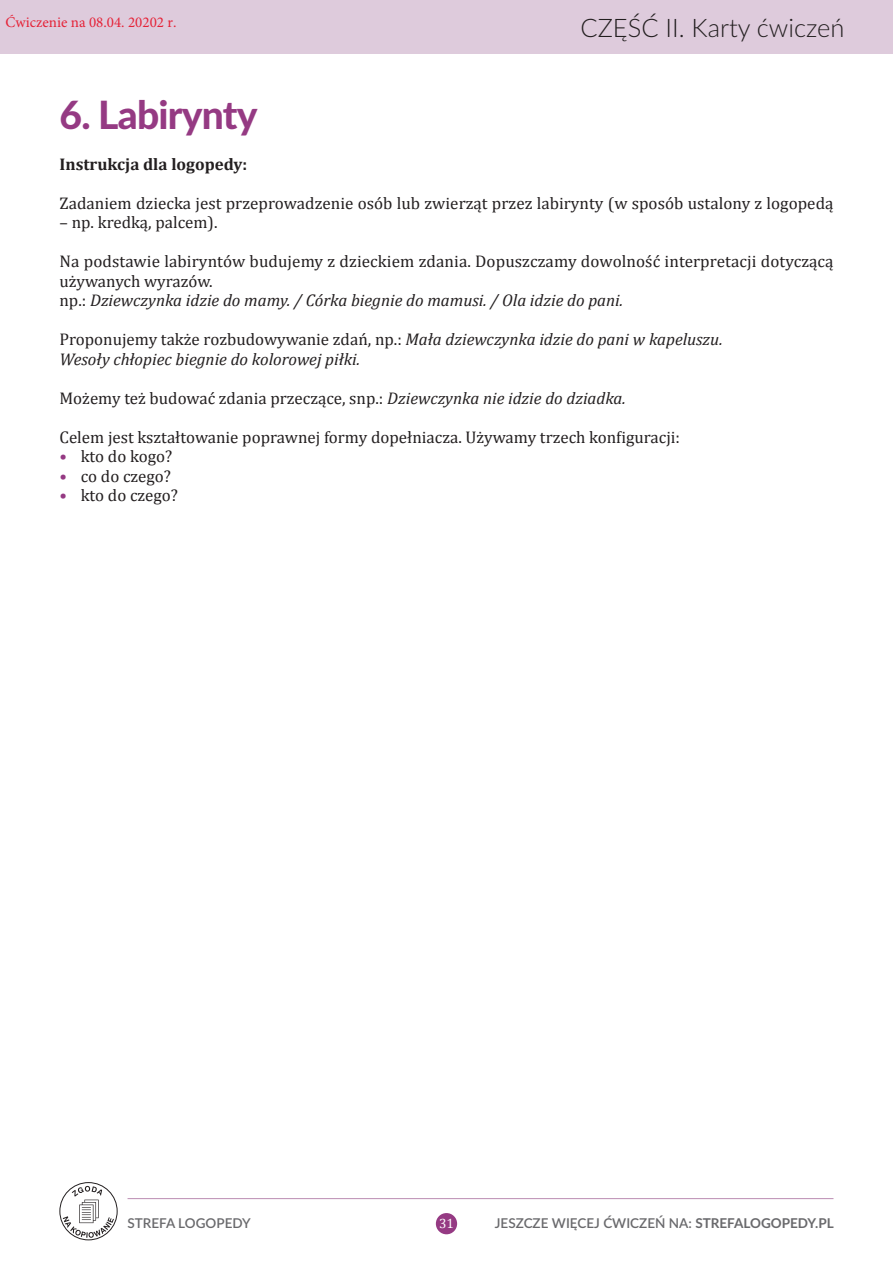
<style>
.page{position:relative;width:893px;height:1263px;background:#fff}
.page>*{position:absolute;margin:0;border:0;box-sizing:border-box;transform-origin:0 0}
.t1{font:800 39px "Lato";letter-spacing:-.02em;color:#953a83}
.t2{font:300 25.5px "Lato";color:#231f20}
.t3{font:16.95px/19.5px "Cambria";color:#231f20}
.t4{font:italic 16.95px/19.5px "Cambria";color:#231f20}
.t5{font:700 16.95px "Cambria";color:#231f20}
.t6{font:15px "Minion Pro";color:#e52237}
.t7{font:600 13.5px "Lato";color:#69696c}
.t8{font:13.5px "Cambria";color:#fff}
.s1{font-style:italic}
.s2{font-style:normal}
.s3{color:#953a83}
.s4{font-weight:700}
</style>
<div class="page">
<div style="left:0;top:0;width:893px;height:54px;background:#decbdc"></div>
<div style="left:436px;top:1213px;width:21px;height:21px;background:#953a83;border-radius:50%"></div>
<hr style="left:128px;top:1198px;width:705px;height:1px;background:#bf92b6">
<div style="left:59px;top:1182px;width:59px;height:58px;border:1px solid #231f20;border-radius:50%"></div>
<svg style="left:63px;top:1186px;width:51px;height:52px"></svg>
<p class="t6" style="left:6px;top:12px;width:172px">Ćwiczenie na 08.04. 20202 r.</p>
<h2 class="t2" style="left:580px;top:10px;width:266px">CZĘŚĆ II. Karty ćwiczeń</h2>
<h1 class="t1" style="left:59px;top:86px;width:200px">6. Labirynty</h1>
<p class="t5" style="left:59px;top:154px;width:189px">Instrukcja dla logopedy:</p>
<p class="t3" style="left:59px;top:193px;width:775px">Zadaniem dziecka jest przeprowadzenie osób lub zwierząt przez labirynty (w sposób ustalony z logopedą</p>
<p class="t3" style="left:59px;top:213px;width:159px">– np. kredką, palcem).</p>
<p class="t3" style="left:59px;top:252px;width:775px">Na podstawie labiryntów budujemy z dzieckiem zdania. Dopuszczamy dowolność interpretacji dotyczącą używanych wyrazów.<br>np.: <span class="s1">Dziewczynka idzie do mamy. / Córka biegnie do mamusi. / Ola idzie do pani.</span></p>
<p class="t4" style="left:59px;top:329px;width:665px"><span class="s2">Proponujemy także rozbudowywanie zdań, np.:</span> Mała dziewczynka idzie do pani w kapeluszu.<br>Wesoły chłopiec biegnie do kolorowej piłki.</p>
<p class="t3" style="left:59px;top:388px;width:568px">Możemy też budować zdania przeczące, snp.: <span class="s1">Dziewczynka nie idzie do dziadka.</span></p>
<p class="t3" style="left:59px;top:427px;width:622px">Celem jest kształtowanie poprawnej formy dopełniacza. Używamy trzech konfiguracji:</p>
<p class="t3" style="left:59px;top:447px;width:114px"><span class="s3">•</span> kto do kogo?</p>
<p class="t3" style="left:59px;top:466px;width:113px"><span class="s3">•</span> co do czego?</p>
<p class="t3" style="left:59px;top:486px;width:120px"><span class="s3">•</span> kto do czego?</p>
<p class="t7" style="left:128px;top:1213px;width:125px">STREFA LOGOPEDY</p>
<p class="t8" style="left:439px;top:1215px;width:16px">31</p>
<p class="t7" style="left:495px;top:1213px;width:340px">JESZCZE WIĘCEJ ĆWICZEŃ NA: <span class="s4">STREFALOGOPEDY.PL</span></p>
</div>
